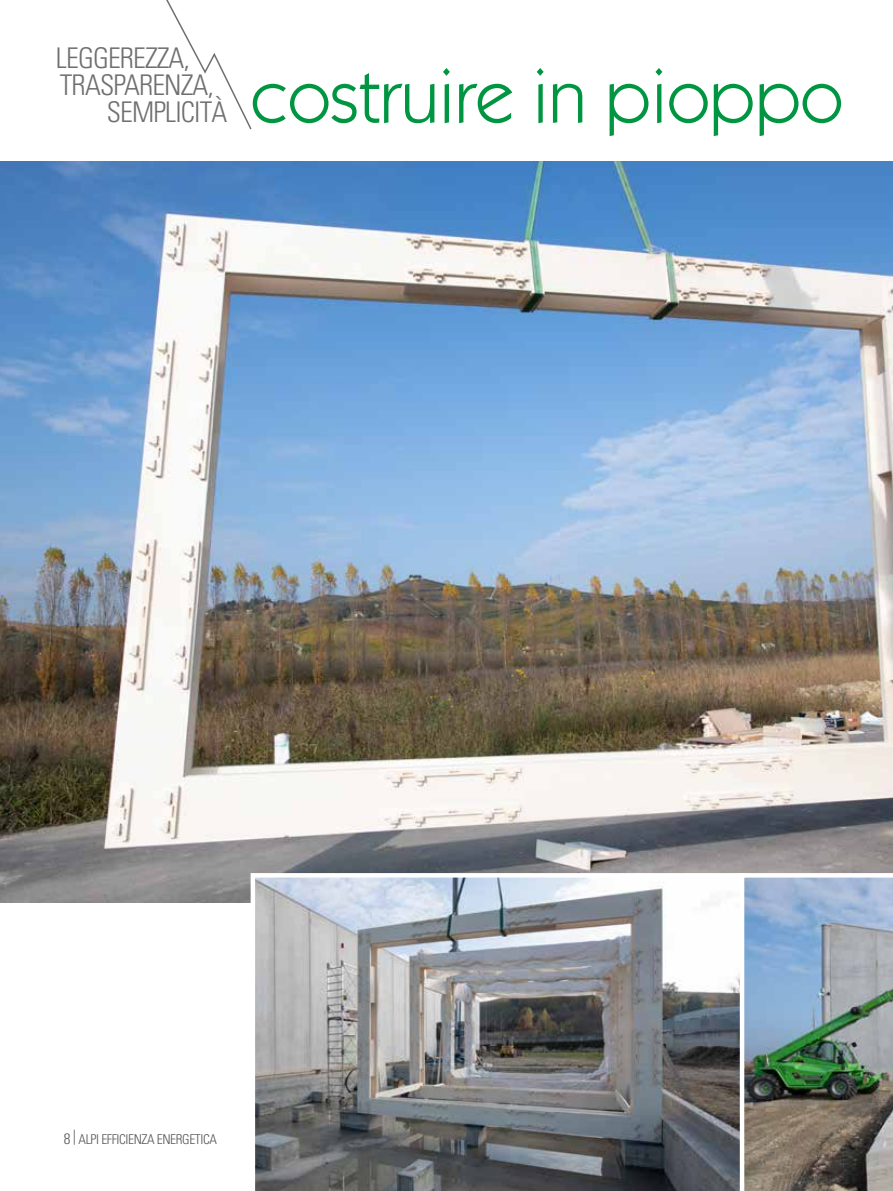
<style>
.page{position:relative;width:893px;height:1191px;background:#fff}
.page>*{position:absolute;margin:0;border:0;box-sizing:border-box;transform-origin:0 0}
.t1{font:75px "Itc Kabel";color:#009641}
.t2{font:300 condensed 28.5px "Univers";letter-spacing:-.03em;color:#706f6f}
.t3{font:300 condensed 13.5px "Univers";letter-spacing:-.03em;color:#575756}
.s1{font-size:15px}
</style>
<div class="page">
<img style="left:0;top:161px;width:893px;height:741px">
<svg style="left:251px;top:873px;width:489px;height:318px;background:#8d8f92"></svg>
<img style="left:740px;top:873px;width:153px;height:318px">
<svg style="left:166px;top:0;width:86px;height:130px"></svg>
<p class="t2" style="left:56px;top:41px;width:135px">LEGGEREZZA,</p>
<p class="t2" style="left:60px;top:68px;width:156px">TRASPARENZA,</p>
<p class="t2" style="left:107px;top:95px;width:122px">SEMPLICITÀ</p>
<h1 class="t1" style="left:251px;top:53px;width:593px">costruire in pioppo</h1>
<p class="t3" style="left:64px;top:1131px;width:155px"><span class="s1">8 </span><sup>|</sup> ALPI EFFICIENZA ENERGETICA</p>
</div>
